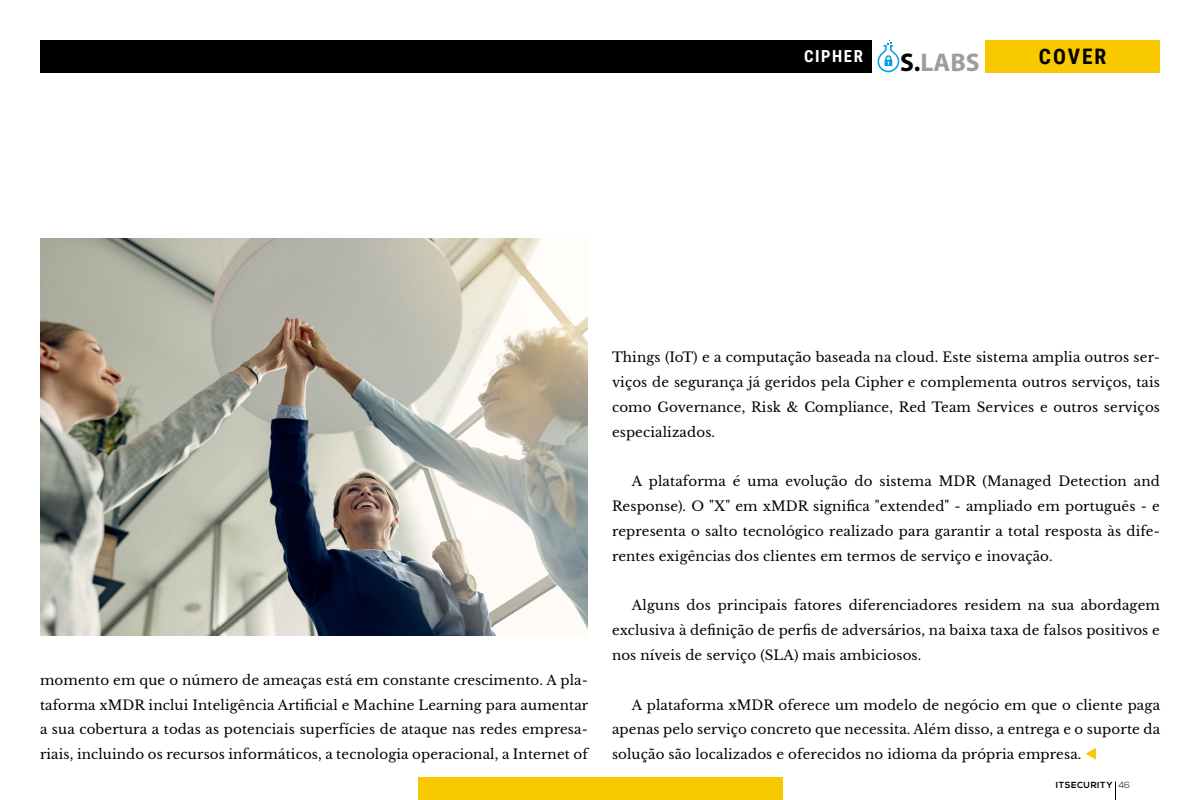
<style>
.page{position:relative;width:1200px;height:800px;background:#fff}
.page>*{position:absolute;margin:0;border:0;box-sizing:border-box;transform-origin:0 0}
.t1{font:700 25.64px "Myriad Pro";color:#9d9d9c}
.t2{font:700 21.36px "Roboto Condensed";letter-spacing:.095em;color:#000}
.t3{font:700 16.6px "Roboto Condensed";letter-spacing:.095em;color:#fff}
.t4{font:13.44px/24.8px "Libre Baskerville";letter-spacing:.01em;color:#000;text-align:justify}
.t5{font:700 8.8px "Nexa";letter-spacing:.06em;color:#000}
.s1{color:#000}
.s2{font-weight:300}
</style>
<div class="page">
<svg style="left:1086px;top:748px;width:10px;height:12px"></svg>
<img style="left:40px;top:238px;width:548px;height:397px">
<svg style="left:1115px;top:782px;width:1px;height:18px"></svg>
<div style="left:40px;top:40px;width:831px;height:32px;background:#000"></div>
<div style="left:985px;top:40px;width:175px;height:32px;background:#f9c900"></div>
<svg style="left:877px;top:40px;width:23px;height:33px"></svg>
<div style="left:418px;top:778px;width:364px;height:22px;background:#f9c900"></div>
<p class="t3" style="left:804px;top:45px;width:60px">CIPHER</p>
<h1 class="t1" style="left:900px;top:46px;width:81px"><span class="s1">S.</span>LABS</h1>
<h2 class="t2" style="left:1039px;top:42px;width:69px">COVER</h2>
<p class="t4" style="left:40px;top:668px;width:550px">momento em que o número de ameaças está em constante crescimento. A pla&shy;taforma xMDR inclui Inteligência Artificial e Machine Learning para aumentar a sua cobertura a todas as potenciais superfícies de ataque nas redes empresa&shy;riais, incluindo os recursos informáticos, a tecnologia operacional, a Internet of</p>
<p class="t4" style="left:612px;top:345px;width:550px">Things (IoT) e a computação baseada na cloud. Este sistema amplia outros ser&shy;viços de segurança já geridos pela Cipher e complementa outros serviços, tais como Governance, Risk &amp; Compliance, Red Team Services e outros serviços especializados.</p>
<p class="t4" style="left:612px;top:469px;width:550px;text-indent:20px">A plataforma é uma evolução do sistema MDR (Managed Detection and Response). O "X" em xMDR significa "extended" - ampliado em português - e representa o salto tecnológico realizado para garantir a total resposta às dife&shy;rentes exigências dos clientes em termos de serviço e inovação.</p>
<p class="t4" style="left:612px;top:593px;width:550px;text-indent:20px">Alguns dos principais fatores diferenciadores residem na sua abordagem exclusiva à definição de perfis de adversários, na baixa taxa de falsos positivos e nos níveis de serviço (SLA) mais ambiciosos.</p>
<p class="t4" style="left:612px;top:692px;width:550px;text-indent:20px">A plataforma xMDR oferece um modelo de negócio em que o cliente paga apenas pelo serviço concreto que necessita. Além disso, a entrega e o suporte da solução são localizados e oferecidos no idioma da própria empresa.</p>
<p class="t5" style="left:1056px;top:780px;width:76px">ITSECURITY <span class="s2">46</span></p>
</div>
